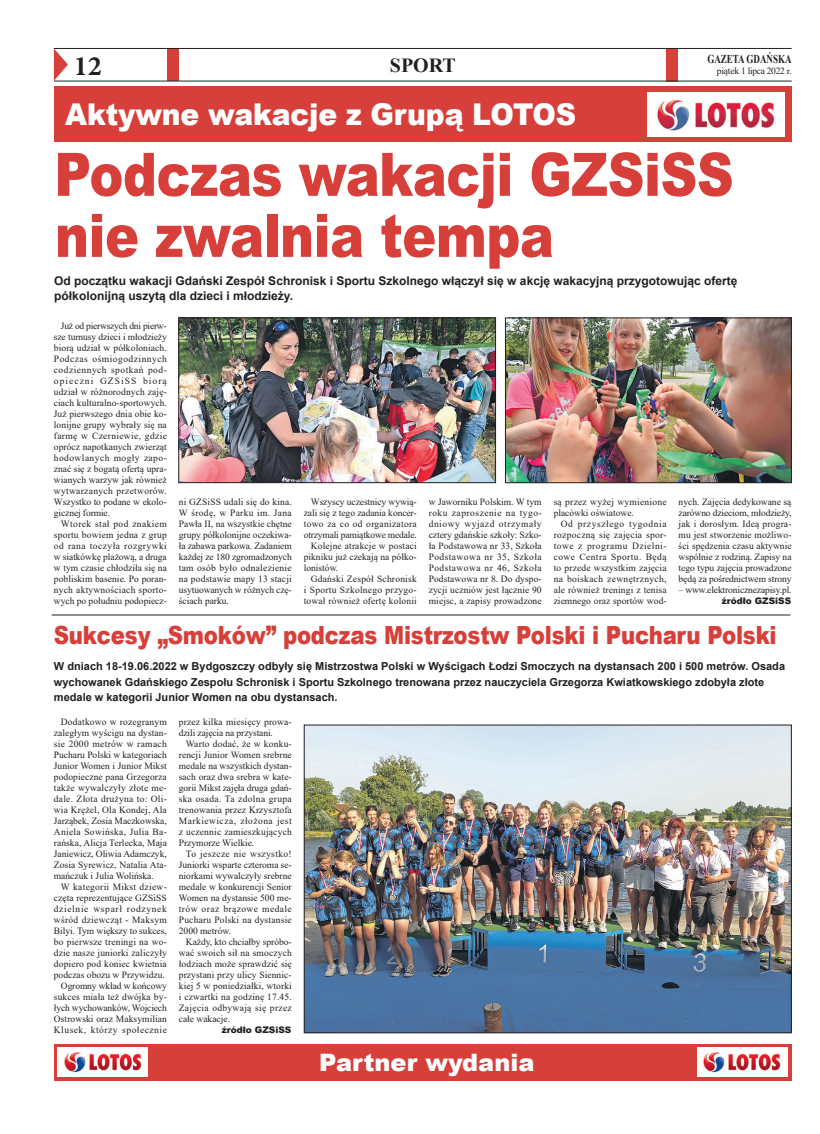
<style>
.page{position:relative;width:820px;height:1134px;background:#fff}
.page>*{position:absolute;margin:0;border:0;box-sizing:border-box;transform-origin:0 0}
.t1{font:900 60px/61px "Arial";letter-spacing:-.01em;color:#d7403a;scale:.85 1}
.t2{font:900 30px "Arial";letter-spacing:-.005em;color:#fff;scale:.94 1}
.t3{font:700 28px "Minion Pro";color:#231f20}
.t4{font:900 25px "Arial";letter-spacing:-.01em;color:#d7403a;scale:.85 1}
.t5{font:900 24px "Arial";color:#fff}
.t6{font:700 20px "Times New Roman";color:#231f20}
.t7{font:700 12px/15.5px "Arial";color:#231f20}
.t8{font:700 12px "Times New Roman";color:#231f20;scale:.75 1}
.t9{font:700 11px/15.5px "Arial";color:#231f20}
.t10{font:9.5px/11px "Times New Roman";letter-spacing:.01em;color:#231f20;text-align:justify}
.t11{font:9.5px "Times New Roman";letter-spacing:-.015em;color:#231f20}
.t12{font:9.5px "Times New Roman";letter-spacing:-.01em;color:#231f20}
.t13{font:9.5px "Times New Roman";letter-spacing:.03em;color:#231f20}
.t14{font:9.5px "Times New Roman";letter-spacing:-.03em;color:#231f20}
.t15{font:900 9px "Arial";color:#231f20}
</style>
<div class="page">
<div style="left:54px;top:87px;width:737px;height:55px;background:#d7403a"></div>
<div style="left:54px;top:1044px;width:737px;height:36px;background:#d7403a"></div>
<div style="left:647px;top:92px;width:137px;height:45px;background:#fff"></div>
<img style="left:657px;top:99px;width:118px;height:32px">
<div style="left:696px;top:1047px;width:90px;height:30px;background:#fff"></div>
<img style="left:703px;top:1052px;width:78px;height:21px">
<div style="left:57px;top:1047px;width:90px;height:30px;background:#fff"></div>
<img style="left:64px;top:1052px;width:78px;height:21px">
<svg style="left:54px;top:49px;width:14px;height:32px"></svg>
<div style="left:167px;top:48px;width:12px;height:33px;background:#d7403a"></div>
<div style="left:666px;top:48px;width:11px;height:33px;background:#d7403a"></div>
<hr style="left:54px;top:48px;width:737px;height:1px;background:#231f20">
<hr style="left:54px;top:81px;width:737px;height:1px;background:#231f20">
<img style="left:180px;top:320px;width:313px;height:161px">
<div style="left:178px;top:318px;width:317px;height:165px;border:1px solid #231f20"></div>
<img style="left:507px;top:320px;width:282px;height:161px">
<div style="left:505px;top:318px;width:286px;height:165px;border:1px solid #231f20"></div>
<img style="left:306px;top:727px;width:483px;height:304px">
<div style="left:304px;top:725px;width:487px;height:308px;border:1px solid #231f20"></div>
<hr style="left:52px;top:615px;width:738px;height:1px;background:#231f20">
<p class="t8" style="left:707px;top:51px;width:114px">GAZETA GDAŃSKA</p>
<h3 class="t3" style="left:74px;top:46px;width:29px">12</h3>
<h3 class="t6" style="left:390px;top:50px;width:67px">SPORT</h3>
<p class="t14" style="left:716px;top:64px;width:76px">piątek 1 lipca 2022 r.</p>
<h2 class="t2" style="left:65px;top:93px;width:545px">Aktywne wakacje z Grupą LOTOS</h2>
<h1 class="t1" style="left:54px;top:142px;width:800px">Podczas wakacji GZSiSS nie zwalnia tempa</h1>
<p class="t7" style="left:54px;top:273px;width:684px">Od początku wakacji Gdański Zespół Schronisk i Sportu Szkolnego włączył się w akcję wakacyjną przygotowując ofertę półkolonijną uszytą dla dzieci i młodzieży.</p>
<p class="t10" style="left:54px;top:320px;width:114px;text-indent:7px">Już od pierwszych dni pierw&shy;sze turnusy dzieci i młodzieży biorą udział w półkoloniach.<br>Podczas ośmiogodzinnych codziennych spotkań pod&shy;opieczni GZSiSS biorą udział w różnorodnych zaję&shy;ciach kulturalno-sportowych.<br>Już pierwszego dnia obie ko&shy;lonijne grupy wybrały się na farmę w Czerniewie, gdzie oprócz napotkanych zwierząt hodowlanych mogły zapo&shy;znać się z bogatą ofertą upra&shy;wianych warzyw jak również wytwarzanych przetworów.<br>Wszystko to podane w ekolo&shy;gicznej formie.</p>
<p class="t10" style="left:54px;top:518px;width:114px;text-indent:7px">Wtorek stał pod znakiem sportu bowiem jedna z grup od rana toczyła rozgrywki w siatkówkę plażową, a druga w tym czasie chłodziła się na pobliskim basenie. Po poran&shy;nych aktywnościach sporto&shy;wych po południu podopiecz-</p>
<p class="t10" style="left:428px;top:496px;width:114px">w Jaworniku Polskim. W tym roku zaproszenie na tygo&shy;dniowy wyjazd otrzymały cztery gdańskie szkoły: Szko&shy;ła Podstawowa nr 33, Szkoła Podstawowa nr 35, Szkoła Podstawowa nr 46, Szkoła Podstawowa nr 8. Do dyspo&shy;zycji uczniów jest łącznie 90 miejsc, a zapisy prowadzone</p>
<p class="t10" style="left:553px;top:496px;width:114px">są przez wyżej wymienione placówki oświatowe.</p>
<p class="t10" style="left:678px;top:496px;width:114px">nych. Zajęcia dedykowane są zarówno dzieciom, młodzieży, jak i dorosłym. Ideą progra&shy;mu jest stworzenie możliwo&shy;ści spędzenia czasu aktywnie wspólnie z rodziną. Zapisy na tego typu zajęcia prowadzone będą za pośrednictwem strony</p>
<p class="t11" style="left:678px;top:583px;width:114px">– www.elektronicznezapisy.pl.</p>
<p class="t15" style="left:721px;top:594px;width:71px">źródło GZSiSS</p>
<h3 class="t4" style="left:54px;top:617px;width:851px">Sukcesy „Smoków” podczas Mistrzostw Polski i Pucharu Polski</h3>
<p class="t9" style="left:54px;top:658px;width:732px">W dniach 18-19.06.2022 w Bydgoszczy odbyły się Mistrzostwa Polski w Wyścigach Łodzi Smoczych na dystansach 200 i 500 metrów. Osada wychowanek Gdańskiego Zespołu Schronisk i Sportu Szkolnego trenowana przez nauczyciela Grzegorza Kwiatkowskiego zdobyła złote medale w kategorii Junior Women na obu dystansach.</p>
<p class="t10" style="left:54px;top:716px;width:114px;text-indent:7px">Dodatkowo w rozegranym zaległym wyścigu na dystan&shy;sie 2000 metrów w ramach Pucharu Polski w kategoriach Junior Women i Junior Mikst podopieczne pana Grzegorza także wywalczyły złote me&shy;dale. Złota drużyna to: Oli&shy;wia Krężel, Ola Kondej, Ala Jarząbek, Zosia Maczkowska, Aniela Sowińska, Julia Ba&shy;rańska, Alicja Terlecka, Maja Janiewicz, Oliwia Adamczyk, Zosia Syrewicz, Natalia Ata&shy;mańczuk i Julia Wolińska.</p>
<p class="t10" style="left:54px;top:881px;width:114px;text-align:right">W kategorii Mikst dziew&shy;częta reprezentujące GZSiSS dzielnie wsparł rodzynek wśród dziewcząt - Maksym<br>Bilyi. Tym większy to sukces, bo pierwsze treningi na wo&shy;dzie nasze juniorki zaliczyły dopiero pod koniec kwietnia podczas obozu w Przywidzu.<br>Ogromny wkład w końcowy sukces miała też dwójka by&shy;łych wychowanków, Wojciech<br>Ostrowski oraz Maksymilian<br>Klusek, którzy społecznie</p>
<p class="t10" style="left:179px;top:496px;width:114px">ni GZSiSS udali się do kina.<br>W środę, w Parku im. Jana Pawła II, na wszystkie chętne grupy półkolonijne oczekiwa&shy;ła zabawa parkowa. Zadaniem każdej ze 180 zgromadzonych tam osób było odnalezienie na podstawie mapy 13 stacji usytuowanych w różnych czę&shy;ściach parku.</p>
<p class="t12" style="left:311px;top:495px;width:107px">Wszyscy uczestnicy wywią-</p>
<p class="t12" style="left:304px;top:506px;width:114px">zali się z tego zadania koncer-</p>
<p class="t13" style="left:304px;top:517px;width:114px">towo za co od organizatora</p>
<p class="t11" style="left:304px;top:528px;width:114px">otrzymali pamiątkowe medale.</p>
<p class="t10" style="left:311px;top:540px;width:107px">Kolejne atrakcje w postaci</p>
<p class="t10" style="left:304px;top:551px;width:114px">pikniku już czekają na półko-</p>
<p class="t10" style="left:304px;top:562px;width:36px">lonistów.</p>
<p class="t10" style="left:311px;top:573px;width:107px">Gdański Zespół Schronisk</p>
<p class="t10" style="left:304px;top:584px;width:114px">i Sportu Szkolnego przygo-</p>
<p class="t10" style="left:304px;top:595px;width:114px">tował również ofertę kolonii</p>
<p class="t10" style="left:553px;top:518px;width:114px;text-indent:7px">Od przyszłego tygodnia rozpoczną się zajęcia spor&shy;towe z programu Dzielni&shy;cowe Centra Sportu. Będą to przede wszystkim zajęcia na boiskach zewnętrznych, ale również treningi z tenisa ziemnego oraz sportów wod-</p>
<p class="t10" style="left:179px;top:716px;width:114px">przez kilka miesięcy prowa&shy;dzili zajęcia na przystani.</p>
<p class="t10" style="left:179px;top:738px;width:114px;text-indent:7px">Warto dodać, że w konku&shy;rencji Junior Women srebrne medale na wszystkich dystan&shy;sach oraz dwa srebra w kate&shy;gorii Mikst zajęła druga gdań&shy;ska osada. Ta zdolna grupa trenowania przez Krzysztofa Markiewicza, złożona jest z uczennic zamieszkujących Przymorze Wielkie.</p>
<p class="t10" style="left:179px;top:848px;width:114px;text-indent:7px">To jeszcze nie wszystko!<br>Juniorki wsparte czteroma se&shy;niorkami wywalczyły srebrne medale w konkurencji Senior Women na dystansie 500 me&shy;trów oraz brązowe medale Pucharu Polski na dystansie 2000 metrów.</p>
<p class="t10" style="left:179px;top:936px;width:114px;text-indent:7px">Każdy, kto chciałby spróbo&shy;wać swoich sił na smoczych łodziach może sprawdzić się przystani przy ulicy Siennic&shy;kiej 5 w poniedziałki, wtorki i czwartki na godzinę 17.45.<br>Zajęcia odbywają się przez całe wakacje.</p>
<p class="t15" style="left:222px;top:1023px;width:71px">źródło GZSiSS</p>
<h3 class="t5" style="left:319px;top:1045px;width:217px">Partner wydania</h3>
</div>
